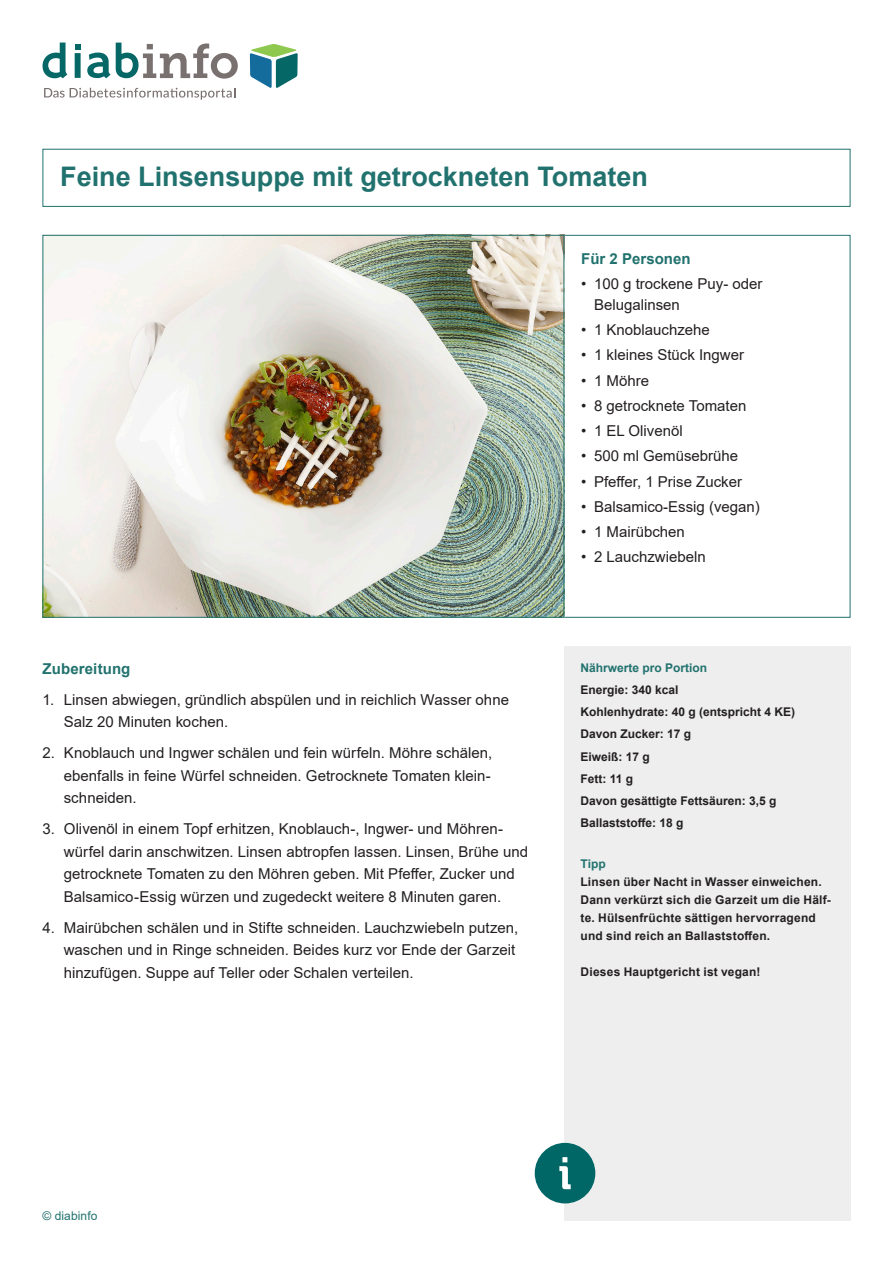
<style>
.page{position:relative;width:893px;height:1263px;background:#fff}
.page>*{position:absolute;margin:0;border:0;box-sizing:border-box;transform-origin:0 0}
.t1{font:700 27px "Arial";color:#21726e}
.t2{font:15px/22.5px "Arial";color:#231f20}
.t3{font:700 15px "Arial";letter-spacing:.005em;color:#21726e}
.t4{font:700 12px/18px "Arial";letter-spacing:.015em;color:#231f20}
.t5{font:700 12px "Arial";color:#21726e}
.t6{font:12px "Arial";letter-spacing:.01em;color:#21726e}
</style>
<div class="page">
<svg style="left:250px;top:44px;width:48px;height:44px"></svg>
<svg style="left:43px;top:43px;width:24px;height:35px"></svg>
<svg style="left:87px;top:43px;width:151px;height:36px"></svg>
<svg style="left:75px;top:44px;width:6px;height:34px"></svg>
<svg style="left:44px;top:88px;width:191px;height:12px"></svg>
<div style="left:43px;top:149px;width:807px;height:58px;border:1px solid #21726e"></div>
<div style="left:564px;top:235px;width:286px;height:383px;border:1px solid #21726e"></div>
<div style="left:564px;top:646px;width:286px;height:574px;background:#eeeeef"></div>
<div style="left:535px;top:1143px;width:60px;height:60px;background:#066;border-radius:50%"></div>
<svg style="left:559px;top:1157px;width:12px;height:32px"></svg>
<img style="left:45px;top:237px;width:517px;height:379px">
<p class="t1" style="left:60px;top:158px;width:589px">Feine Linsensuppe mit getrockneten Tomaten</p>
<p class="t3" style="left:43px;top:658px;width:89px">Zubereitung</p>
<p class="t2" style="left:64px;top:688px;width:447px;text-indent:-21px">1. Linsen abwiegen, gründlich abspülen und in reichlich Wasser ohne<br>Salz 20 Minuten kochen.</p>
<p class="t2" style="left:64px;top:742px;width:430px;text-align:justify;text-indent:-21px">2. Knoblauch und Ingwer schälen und fein würfeln. Möhre schälen, ebenfalls in feine Würfel schneiden. Getrocknete Tomaten klein&shy;schneiden.</p>
<p class="t2" style="left:64px;top:818px;width:466px;text-indent:-21px">3. Olivenöl in einem Topf erhitzen, Knoblauch-, Ingwer- und Möhren&shy;würfel darin anschwitzen. Linsen abtropfen lassen. Linsen, Brühe und getrocknete Tomaten zu den Möhren geben. Mit Pfeffer, Zucker und Balsamico-Essig würzen und zugedeckt weitere 8 Minuten garen.</p>
<p class="t2" style="left:64px;top:916px;width:456px;text-indent:-21px">4. Mairübchen schälen und in Stifte schneiden. Lauchzwiebeln putzen, waschen und in Ringe schneiden. Beides kurz vor Ende der Garzeit hinzufügen. Suppe auf Teller oder Schalen verteilen.</p>
<p class="t3" style="left:581px;top:248px;width:111px">Für 2 Personen</p>
<p class="t2" style="left:594px;top:273px;width:170px;line-height:21px;text-indent:-13px">• 100 g trockene Puy- oder<br>Belugalinsen</p>
<p class="t2" style="left:581px;top:318px;width:130px">• 1 Knoblauchzehe</p>
<p class="t2" style="left:581px;top:344px;width:164px">• 1 kleines Stück Ingwer</p>
<p class="t2" style="left:581px;top:369px;width:69px">• 1 Möhre</p>
<p class="t2" style="left:581px;top:394px;width:167px">• 8 getrocknete Tomaten</p>
<p class="t2" style="left:581px;top:419px;width:103px">• 1 EL Olivenöl</p>
<p class="t2" style="left:581px;top:445px;width:158px">• 500 ml Gemüsebrühe</p>
<p class="t2" style="left:581px;top:470px;width:162px">• Pfeffer, 1 Prise Zucker</p>
<p class="t2" style="left:581px;top:495px;width:180px">• Balsamico-Essig (vegan)</p>
<p class="t2" style="left:581px;top:521px;width:105px">• 1 Mairübchen</p>
<p class="t2" style="left:581px;top:546px;width:126px">• 2 Lauchzwiebeln</p>
<p class="t5" style="left:581px;top:659px;width:128px">Nährwerte pro Portion</p>
<p class="t4" style="left:581px;top:681px;width:100px">Energie: 340 kcal</p>
<p class="t4" style="left:581px;top:703px;width:216px">Kohlenhydrate: 40 g (entspricht 4 KE)</p>
<p class="t4" style="left:581px;top:725px;width:112px">Davon Zucker: 17 g</p>
<p class="t4" style="left:581px;top:747px;width:71px">Eiweiß: 17 g</p>
<p class="t4" style="left:581px;top:770px;width:54px">Fett: 11 g</p>
<p class="t4" style="left:581px;top:792px;width:198px">Davon gesättigte Fettsäuren: 3,5 g</p>
<p class="t4" style="left:581px;top:814px;width:105px">Ballaststoffe: 18 g</p>
<p class="t5" style="left:581px;top:855px;width:27px">Tipp</p>
<p class="t4" style="left:581px;top:872px;width:252px">Linsen über Nacht in Wasser einweichen.<br>Dann verkürzt sich die Garzeit um die Hälf&shy;te. Hülsenfrüchte sättigen hervorragend und sind reich an Ballaststoffen.</p>
<p class="t4" style="left:581px;top:962px;width:181px">Dieses Hauptgericht ist vegan!</p>
<p class="t6" style="left:43px;top:1208px;width:56px">© diabinfo</p>
</div>
